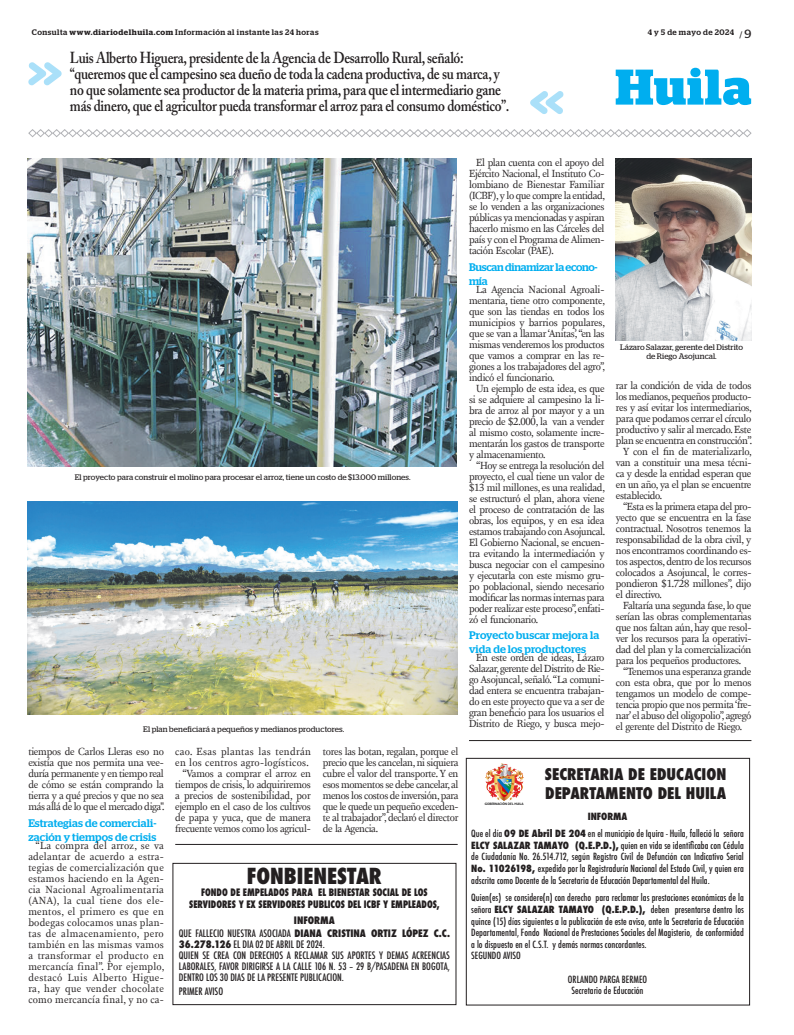
<style>
.page{position:relative;width:794px;height:1035px;background:#fff}
.page>*{position:absolute;margin:0;border:0;box-sizing:border-box;transform-origin:0 0}
.t1{font:700 50px "Stag";letter-spacing:.02em;color:#00aeef}
.t2{font:800 condensed 21.5px "Futura";color:#231f20}
.DESTACADO_ARRIBA{font:600 15.9px/16px "Adobe Caslon Pro";letter-spacing:-.02em;color:#231f20;scale:.85 1}
.t3{font:800 condensed 15.7px/18.8px "Futura";color:#231f20}
.INTERTITULO_FDS{font:500 11px/13.7px "Stag";letter-spacing:.005em;color:#00aeef}
.INTERTITULO_FDS-2{font:500 11px/13.7px "Stag";letter-spacing:-.025em;color:#00aeef}
.TEXTO{font:10.6px/11px "New Fournier BP";letter-spacing:-.025em;color:#231f20;text-align:justify}
.TEXTO-2{font:10.6px/11px "New Fournier BP";letter-spacing:.025em;color:#231f20}
.t4{font:500 condensed 10px/11px "Futura";color:#231f20}
.t5{font:800 condensed 10px/12px "Futura";color:#231f20;text-align:center;scale:.9 1}
.t6{font:800 condensed 10px/13px "Futura";color:#231f20;text-align:center}
.t7{font:500 condensed 9.7px/11.6px "Futura";color:#231f20;text-align:center}
.t8{font:9px "Stag";color:#231f20}
.PIE_DE_FOTO{font:8px/9px "Stag";letter-spacing:.01em;color:#231f20;text-align:center}
.t9{font:500 8px "Stag";letter-spacing:.06em;color:#231f20}
.t10{font:600 3.4px "Myriad Pro";color:#000}
.s1{font-weight:600}
.s2{font-size:12px}
.s3{font-weight:500}
.s4{font-weight:800}
</style>
<div class="page">
<svg style="left:28px;top:129px;width:724px;height:8px"></svg>
<svg style="left:28px;top:62px;width:34px;height:23px"></svg>
<svg style="left:530px;top:91px;width:34px;height:23px"></svg>
<div style="left:173px;top:863px;width:283px;height:142px;border:1px solid #231f20"></div>
<div style="left:466px;top:758px;width:283px;height:247px;border:1px solid #231f20"></div>
<img style="left:485px;top:763px;width:38px;height:37px">
<hr style="left:469px;top:740px;width:282px;height:1px;background:#231f20">
<hr style="left:175px;top:844px;width:283px;height:1px;background:#231f20">
<img style="left:28px;top:501px;width:430px;height:213px">
<img style="left:28px;top:158px;width:429px;height:309px">
<img style="left:616px;top:158px;width:135px;height:182px">
<p class="t9" style="left:32px;top:27px;width:288px">Consulta <span class="s1">www.diariodelhuila.com</span> Información al instante las 24 horas</p>
<p class="t8" style="left:739px;top:30px;width:13px">/<span class="s2">9</span></p>
<p class="t1" style="left:615px;top:58px;width:138px">Huila</p>
<p class="t9" style="left:648px;top:27px;width:88px">4 y 5 de mayo de 2024</p>
<p class="DESTACADO_ARRIBA" style="left:70px;top:49px;width:519px">Luis Alberto Higuera, presidente de la Agencia de Desarrollo Rural, señaló: “queremos que el campesino sea dueño de toda la cadena productiva, de su marca, y no que solamente sea productor de la materia prima, para que el intermediario gane más dinero, que el agricultor pueda transformar el arroz para el consumo doméstico”.</p>
<p class="PIE_DE_FOTO" style="left:75px;top:473px;width:337px">El proyecto para construir el molino para procesar el arroz, tiene un costo de $13.000 millones.</p>
<p class="PIE_DE_FOTO" style="left:143px;top:724px;width:202px">El plan beneficiará a pequeños y medianos productores.</p>
<p class="TEXTO" style="left:28px;top:746px;width:137px">tiempos de Carlos Lleras eso no existía que nos permita una vee&shy;duría permanente y en tiempo real de cómo se están comprando la tierra y a qué precios y que no sea más allá de lo que el mercado diga".</p>
<p class="INTERTITULO_FDS" style="left:28px;top:816px;width:130px">Estrategias de comerciali&shy;zación y tiempos de crisis</p>
<p class="TEXTO" style="left:28px;top:839px;width:138px;text-indent:7px">“La compra del arroz, se va adelantar de acuerdo a estra&shy;tegias de comercialización que estamos haciendo en la Agen&shy;cia Nacional Agroalimentaria (ANA), la cual tiene dos ele&shy;mentos, el primero es que en bodegas colocamos unas plan&shy;tas de almacenamiento, pero también en las mismas vamos a transformar el producto en mercancía final”. Por ejemplo, destacó Luis Alberto Higue&shy;ra, hay que vender chocolate como mercancía final, y no ca-</p>
<p class="TEXTO-2" style="left:175px;top:746px;width:137px">cao. Esas plantas las tendrán en los centros agro-logísticos.</p>
<p class="TEXTO" style="left:175px;top:768px;width:137px;text-indent:7px">“Vamos a comprar el arroz en tiempos de crisis, lo adquiriremos a precios de sostenibilidad, por ejemplo en el caso de los cultivos de papa y yuca, que de manera frecuente vemos como los agricul-</p>
<p class="TEXTO" style="left:323px;top:746px;width:137px">tores las botan, regalan, porque el precio que les cancelan, ni siquiera cubre el valor del transporte. Y en esos momentos se debe cancelar, al menos los costos de inversión, para que le quede un pequeño exceden&shy;te al trabajador”, declaró el director de la Agencia.</p>
<p class="t2" style="left:247px;top:861px;width:136px">FONBIENESTAR</p>
<p class="t5" style="left:189px;top:886px;width:279px">FONDO DE EMPELADOS PARA EL BIENESTAR SOCIAL DE LOS<br>SERVIDORES Y EX SERVIDORES PUBLICOS DEL ICBF Y EMPLEADOS,</p>
<p class="t6" style="left:179px;top:914px;width:273px">INFORMA<br><span class="s3">QUE FALLECIO NUESTRA ASOCIADA</span> DIANA CRISTINA ORTIZ LÓPEZ C.C.</p>
<p class="t4" style="left:179px;top:939px;width:273px"><span class="s4">36.278.126</span> EL DIA 02 DE ABRIL DE 2024.<br>QUIEN SE CREA CON DERECHOS A RECLAMAR SUS APORTES Y DEMAS ACREENCIAS LABORALES, FAVOR DIRIGIRSE A LA CALLE 106 N. 53 – 29 B/PASADENA EN BOGOTA, DENTRO LOS 30 DIAS DE LA PRESENTE PUBLICACION.</p>
<p class="t4" style="left:179px;top:986px;width:46px">PRIMER AVISO</p>
<p class="TEXTO" style="left:469px;top:157px;width:137px;text-indent:7px">El plan cuenta con el apoyo del Ejército Nacional, el Instituto Co&shy;lombiano de Bienestar Familiar (ICBF), y lo que compre la entidad, se lo venden a las organizaciones públicas ya mencionadas y aspiran hacerlo mismo en las Cárceles del país y con el Programa de Alimen&shy;tación Escolar (PAE).</p>
<p class="INTERTITULO_FDS-2" style="left:469px;top:260px;width:130px">Buscan dinamizar la econo&shy;mía</p>
<p class="TEXTO" style="left:469px;top:283px;width:138px;text-indent:7px">La Agencia Nacional Agroali&shy;mentaria, tiene otro componente, que son las tiendas en todos los municipios y barrios populares, que se van a llamar ‘Anitas’, “en las mismas venderemos los productos que vamos a comprar en las re&shy;giones a los trabajadores del agro”, indicó el funcionario.</p>
<p class="TEXTO" style="left:469px;top:382px;width:137px;text-indent:7px">Un ejemplo de esta idea, es que si se adquiere al campesino la li&shy;bra de arroz al por mayor y a un precio de $2.000, la van a vender al mismo costo, solamente incre&shy;mentarán los gastos de transporte y almacenamiento.</p>
<p class="TEXTO" style="left:469px;top:459px;width:138px;text-indent:7px">“Hoy se entrega la resolución del proyecto, el cual tiene un valor de $13 mil millones, es una realidad, se estructuró el plan, ahora viene el proceso de contratación de las obras, los equipos, y en esa idea estamos trabajando con Asojuncal.<br>El Gobierno Nacional, se encuen&shy;tra evitando la intermediación y busca negociar con el campesino y ejecutarla con este mismo gru&shy;po poblacional, siendo necesario modificar las normas internas para poder realizar este proceso”, enfati&shy;zó el funcionario.</p>
<p class="INTERTITULO_FDS" style="left:469px;top:628px;width:132px">Proyecto buscar mejora la vida de los productores</p>
<p class="TEXTO" style="left:469px;top:652px;width:137px;text-indent:7px">En este orden de ideas, Lázaro Salazar, gerente del Distrito de Rie&shy;go Asojuncal, señaló. “La comuni&shy;dad entera se encuentra trabajan&shy;do en este proyecto que va a ser de gran beneficio para los usuarios el Distrito de Riego, y busca mejo-</p>
<p class="PIE_DE_FOTO" style="left:620px;top:343px;width:125px">Lázaro Salazar, gerente del Distrito de Riego Asojuncal.</p>
<p class="TEXTO" style="left:616px;top:379px;width:138px">rar la condición de vida de todos los medianos, pequeños producto&shy;res y así evitar los intermediarios, para que podamos cerrar el círculo productivo y salir al mercado. Este plan se encuentra en construcción”.</p>
<p class="TEXTO" style="left:616px;top:445px;width:137px;text-indent:7px">Y con el fin de materializarlo, van a constituir una mesa técni&shy;ca y desde la entidad esperan que en un año, ya el plan se encuentre establecido.</p>
<p class="TEXTO" style="left:616px;top:500px;width:137px;text-indent:7px">“Esta es la primera etapa del pro&shy;yecto que se encuentra en la fase contractual. Nosotros tenemos la responsabilidad de la obra civil, y nos encontramos coordinando es&shy;tos aspectos, dentro de los recursos colocados a Asojuncal, le corres&shy;pondieron $1.728 millones”, dijo el directivo.</p>
<p class="TEXTO" style="left:616px;top:599px;width:137px;text-indent:7px">Faltaría una segunda fase, lo que serían las obras complementarias que nos faltan aún, hay que resol&shy;ver los recursos para la operativi&shy;dad del plan y la comercialización para los pequeños productores.</p>
<p class="TEXTO" style="left:616px;top:665px;width:137px;text-indent:7px">“Tenemos una esperanza grande con esta obra, que por lo menos tengamos un modelo de compe&shy;tencia propio que nos permita ‘fre&shy;nar’ el abuso del oligopolio”, agregó el gerente del Distrito de Riego.</p>
<p class="t10" style="left:485px;top:802px;width:40px">GOBERNACIÓN DEL HUILA</p>
<p class="t3" style="left:545px;top:765px;width:183px">SECRETARIA DE EDUCACION<br>DEPARTAMENTO DEL HUILA</p>
<p class="t7" style="left:471px;top:807px;width:274px;line-height:17.4px"><span class="s4">INFORMA<br></span>Que el día <span class="s4">09 DE Abril DE 204</span> en el municipio de Iquira - Huila, falleció la señora</p>
<p class="t7" style="left:471px;top:839px;width:274px;text-align:justify"><span class="s4">ELCY SALAZAR TAMAYO (Q.E.P.D.),</span> quien en vida se identificaba con Cédula de Ciudadanía No. 26.514.712, según Registro Civil de Defunción con Indicativo Serial <span class="s4">No. 11026198,</span> expedido por la Registraduría Nacional del Estado Civil, y quien era adscrita como Docente de la Secretaria de Educación Departamental del Huila.</p>
<p class="t7" style="left:471px;top:892px;width:274px;text-align:left">Quien(es) se considere(n) con derecho para reclamar las prestaciones económicas de la señora <span class="s4">ELCY SALAZAR TAMAYO (Q.E.P.D.),</span> deben presentarse dentro los quince (15) días siguientes a la publicación de este aviso, ante la Secretaria de Educación Departamental, Fondo Nacional de Prestaciones Sociales del Magisterio, de conformidad a lo dispuesto en el C.S.T. y demás normas concordantes.<br>SEGUNDO AVISO</p>
<p class="t7" style="left:568px;top:973px;width:81px">ORLANDO PARGA BERMEO<br>Secretario de Educación</p>
</div>
